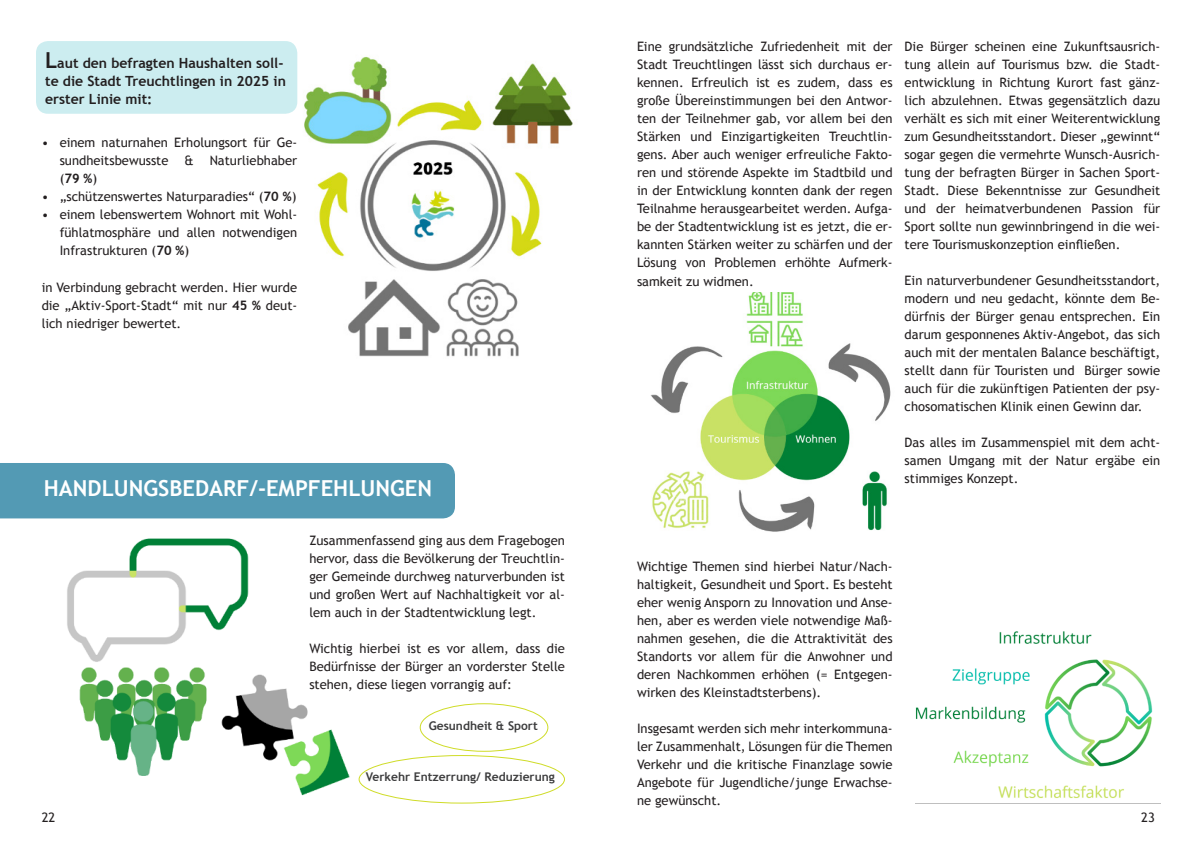
<style>
.page{position:relative;width:1202px;height:854px;background:#fff}
.page>*{position:absolute;margin:0;border:0;box-sizing:border-box;transform-origin:0 0}
.t1{font:700 22px "Trebuchet MS";color:#fff}
.t2{font:700 14px/18px "Trebuchet MS";color:#231f20}
.t3{font:13px/18px "Trebuchet MS";color:#231f20;text-align:justify}
.t4{font:700 12px "Trebuchet MS";color:#3c3c3d}
.s1{font-size:22px}
.s2{font-weight:700}
</style>
<div class="page">
<img style="left:292px;top:49px;width:281px;height:308px">
<div style="left:36px;top:41px;width:261px;height:73px;background:#ccedf0;border-radius:12px"></div>
<div style="left:0;top:463px;width:455px;height:55px;background:#539ab4"></div>
<img style="left:67px;top:538px;width:283px;height:258px">
<div style="left:420px;top:703px;width:128px;height:48px;border:1px solid #cfdc27;border-radius:50%"></div>
<div style="left:359px;top:754px;width:206px;height:49px;border:1px solid #cfdc27;border-radius:50%"></div>
<img style="left:650px;top:292px;width:241px;height:240px">
<img style="left:915px;top:631px;width:238px;height:168px">
<p class="t2" style="left:45px;top:54px;width:242px"><span class="s1">L</span>aut den befragten Haushalten soll&shy;te die Stadt Treuchtlingen in 2025 in erster Linie mit:</p>
<p class="t3" style="left:60px;top:134px;width:239px;text-indent:-18px">• einem naturnahen Erholungsort für Ge&shy;sundheitsbewusste &amp; Naturliebhaber (<span class="s2">79 %</span>)</p>
<p class="t3" style="left:42px;top:188px;width:256px">• „schützenswertes Naturparadies“ (<span class="s2">70 %</span>)</p>
<p class="t3" style="left:60px;top:206px;width:239px;text-indent:-18px">• einem lebenswertem Wohnort mit Wohl&shy;fühlatmosphäre und allen notwendigen Infrastrukturen (<span class="s2">70 %</span>)</p>
<p class="t3" style="left:42px;top:278px;width:257px">in Verbindung gebracht werden. Hier wurde die „Aktiv-Sport-Stadt“ mit nur <span class="s2">45 %</span> deut&shy;lich niedriger bewertet.</p>
<p class="t1" style="left:44px;top:474px;width:390px">HANDLUNGSBEDARF/-EMPFEHLUNGEN</p>
<p class="t3" style="left:309px;top:531px;width:257px">Zusammenfassend ging aus dem Fragebogen hervor, dass die Bevölkerung der Treuchtlin&shy;ger Gemeinde durchweg naturverbunden ist und großen Wert auf Nachhaltigkeit vor al&shy;lem auch in der Stadtentwicklung legt.</p>
<p class="t3" style="left:309px;top:639px;width:257px">Wichtig hierbei ist es vor allem, dass die Bedürfnisse der Bürger an vorderster Stelle stehen, diese liegen vorrangig auf:</p>
<p class="t4" style="left:429px;top:718px;width:111px">Gesundheit &amp; Sport</p>
<p class="t4" style="left:366px;top:769px;width:191px">Verkehr Entzerrung/ Reduzierung</p>
<p class="t3" style="left:637px;top:38px;width:257px">Eine grundsätzliche Zufriedenheit mit der Stadt Treuchtlingen lässt sich durchaus er&shy;kennen. Erfreulich ist es zudem, dass es große Übereinstimmungen bei den Antwor&shy;ten der Teilnehmer gab, vor allem bei den Stärken und Einzigartigkeiten Treuchtlin&shy;gens. Aber auch weniger erfreuliche Fakto&shy;ren und störende Aspekte im Stadtbild und in der Entwicklung konnten dank der regen Teilnahme herausgearbeitet werden. Aufga&shy;be der Stadtentwicklung ist es jetzt, die er&shy;kannten Stärken weiter zu schärfen und der Lösung von Problemen erhöhte Aufmerk&shy;samkeit zu widmen.</p>
<p class="t3" style="left:905px;top:37px;width:257px">Die Bürger scheinen eine Zukunftsausrich&shy;tung allein auf Tourismus bzw. die Stadt&shy;entwicklung in Richtung Kurort fast gänz&shy;lich abzulehnen. Etwas gegensätzlich dazu verhält es sich mit einer Weiterentwicklung zum Gesundheitsstandort. Dieser „gewinnt“ sogar gegen die vermehrte Wunsch-Ausrich&shy;tung der befragten Bürger in Sachen Sport-Stadt. Diese Bekenntnisse zur Gesundheit und der heimatverbundenen Passion für Sport sollte nun gewinnbringend in die wei&shy;tere Tourismuskonzeption einfließen.</p>
<p class="t3" style="left:905px;top:271px;width:257px">Ein naturverbundener Gesundheitsstandort, modern und neu gedacht, könnte dem Be&shy;dürfnis der Bürger genau entsprechen. Ein darum gesponnenes Aktiv-Angebot, das sich auch mit der mentalen Balance beschäftigt, stellt dann für Touristen und Bürger sowie auch für die zukünftigen Patienten der psy&shy;chosomatischen Klinik einen Gewinn dar.</p>
<p class="t3" style="left:905px;top:433px;width:257px">Das alles im Zusammenspiel mit dem acht&shy;samen Umgang mit der Natur ergäbe ein stimmiges Konzept.</p>
<p class="t3" style="left:637px;top:557px;width:257px">Wichtige Themen sind hierbei Natur/Nach&shy;haltigkeit, Gesundheit und Sport. Es besteht eher wenig Ansporn zu Innovation und Anse&shy;hen, aber es werden viele notwendige Maß&shy;nahmen gesehen, die die Attraktivität des Standorts vor allem für die Anwohner und deren Nachkommen erhöhen (= Entgegen&shy;wirken des Kleinstadtsterbens).</p>
<p class="t3" style="left:637px;top:719px;width:257px">Insgesamt werden sich mehr interkommuna&shy;ler Zusammenhalt, Lösungen für die Themen Verkehr und die kritische Finanzlage sowie Angebote für Jugendliche/junge Erwachse&shy;ne gewünscht.</p>
<p class="t3" style="left:42px;top:808px;width:15px">22</p>
<p class="t3" style="left:1141px;top:808px;width:15px">23</p>
</div>
